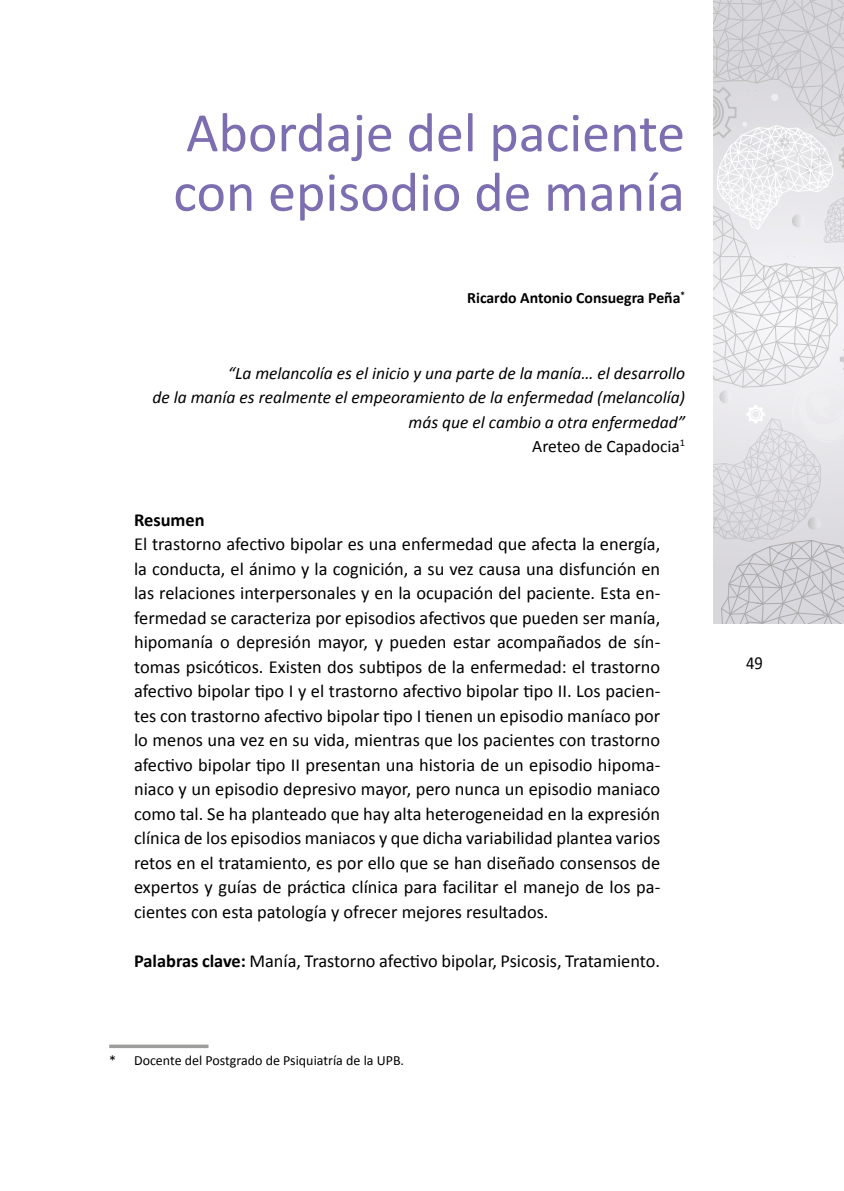
<style>
.page{position:relative;width:844px;height:1191px;background:#fff}
.page>*{position:absolute;margin:0;border:0;box-sizing:border-box;transform-origin:0 0}
.t1{font:56px/59.5px "Calibri";color:#7c6eb0}
.t2{font:18.38px/24.5px "Calibri";color:#000;text-align:justify}
.t3{font:700 18.38px "Calibri";color:#000}
.t4{font:18.38px "Calibri";color:#000;scale:.9 1}
.t5{font:italic 17.5px/24.5px "Calibri";color:#000;text-align:right}
.t6{font:700 15.75px "Calibri";color:#000}
.t7{font:14px "Calibri";color:#000}
.s1{font-style:normal}
.s2{font-weight:700}
</style>
<div class="page">
<svg style="left:713px;top:0;width:131px;height:624px"></svg>
<svg style="left:109px;top:1044px;width:99px;height:4px"></svg>
<h1 class="t1" style="left:173px;top:103px;width:513px">Abordaje del paciente con episodio de manía</h1>
<p class="t6" style="left:467px;top:288px;width:219px">Ricardo Antonio Consuegra Peña<sup>*</sup></p>
<p class="t5" style="left:152px;top:360px;width:534px">“La melancolía es el inicio y una parte de la manía… el desarrollo<br>de la manía es realmente el empeoramiento de la enfermedad (melancolía) más que el cambio a otra enfermedad”<br><span class="s1">Areteo de Capadocia</span><sup>1</sup></p>
<p class="t3" style="left:134px;top:508px;width:72px">Resumen</p>
<p class="t2" style="left:134px;top:532px;width:527px">El trastorno afectivo bipolar es una enfermedad que afecta la energía, la conducta, el ánimo y la cognición, a su vez causa una disfunción en las relaciones interpersonales y en la ocupación del paciente. Esta en&shy;fermedad se caracteriza por episodios afectivos que pueden ser manía, hipomanía o depresión mayor, y pueden estar acompañados de sín&shy;tomas psicóticos. Existen dos subtipos de la enfermedad: el trastorno afectivo bipolar tipo I y el trastorno afectivo bipolar tipo II. Los pacien&shy;tes con trastorno afectivo bipolar tipo I tienen un episodio maníaco por lo menos una vez en su vida, mientras que los pacientes con trastorno afectivo bipolar tipo II presentan una historia de un episodio hipoma&shy;niaco y un episodio depresivo mayor, pero nunca un episodio maniaco como tal. Se ha planteado que hay alta heterogeneidad en la expresión clínica de los episodios maniacos y que dicha variabilidad plantea varios retos en el tratamiento, es por ello que se han diseñado consensos de expertos y guías de práctica clínica para facilitar el manejo de los pa&shy;cientes con esta patología y ofrecer mejores resultados.</p>
<p class="t2" style="left:134px;top:948px;width:527px"><span class="s2">Palabras clave:</span> Manía, Trastorno afectivo bipolar, Psicosis, Tratamiento.</p>
<p class="t7" style="left:109px;top:1051px;width:296px">* Docente del Postgrado de Psiquiatría de la UPB.</p>
<p class="t4" style="left:746px;top:651px;width:20px">49</p>
</div>
